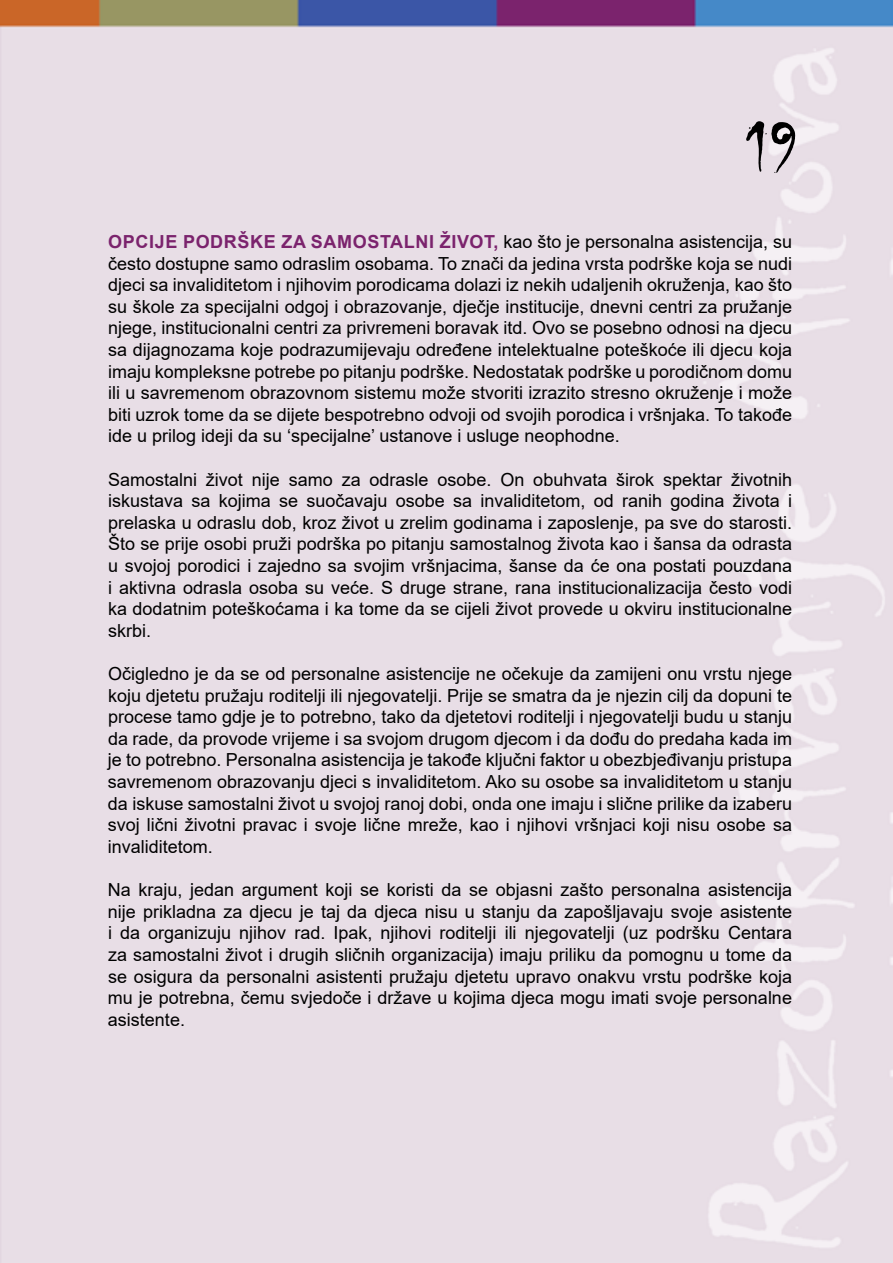
<style>
.page{position:relative;width:893px;height:1263px;background:#e8dee6}
.page>*{position:absolute;margin:0;border:0;box-sizing:border-box;transform-origin:0 0}
.t1{font:72px "Chiller";color:#000}
.t2{font:18px/21.6px "Arial";color:#000;text-align:justify}
.t3{font:700 18px "Arial";letter-spacing:.035em;color:#7b236d}
.s1{font-weight:700;color:#7b236d}
</style>
<div class="page">
<h1 class="t1" style="left:747px;top:111px;width:53px">19</h1>
<p class="t3" style="left:108px;top:229px;width:51px">OPCIJE</p>
<p class="t3" style="left:183px;top:229px;width:141px">PODRŠKE ZA SAMOSTALNI</p>
<p class="t3" style="left:440px;top:229px;width:12px">ŽIVOT</p>
<p class="t2" style="left:108px;top:231px;width:686px;text-indent:386px"><span class="s1">,</span> kao što je personalna asistencija, su često dostupne samo odraslim osobama. To znači da jedina vrsta podrške koja se nudi djeci sa invaliditetom i njihovim porodicama dolazi iz nekih udaljenih okruženja, kao što su škole za specijalni odgoj i obrazovanje, dječje institucije, dnevni centri za pružanje njege, institucionalni centri za privremeni boravak itd. Ovo se posebno odnosi na djecu sa dijagnozama koje podrazumijevaju određene intelektualne poteškoće ili djecu koja imaju kompleksne potrebe po pitanju podrške. Nedostatak podrške u porodičnom domu ili u savremenom obrazovnom sistemu može stvoriti izrazito stresno okruženje i može biti uzrok tome da se dijete bespotrebno odvoji od svojih porodica i vršnjaka. To takođe ide u prilog ideji da su ‘specijalne’ ustanove i usluge neophodne.</p>
<p class="t2" style="left:108px;top:468px;width:686px">Samostalni život nije samo za odrasle osobe. On obuhvata širok spektar životnih iskustava sa kojima se suočavaju osobe sa invaliditetom, od ranih godina života i prelaska u odraslu dob, kroz život u zrelim godinama i zaposlenje, pa sve do starosti.<br>Što se prije osobi pruži podrška po pitanju samostalnog života kao i šansa da odrasta u svojoj porodici i zajedno sa svojim vršnjacima, šanse da će ona postati pouzdana i aktivna odrasla osoba su veće. S druge strane, rana institucionalizacija često vodi ka dodatnim poteškoćama i ka tome da se cijeli život provede u okviru institucionalne skrbi.</p>
<p class="t2" style="left:108px;top:663px;width:686px">Očigledno je da se od personalne asistencije ne očekuje da zamijeni onu vrstu njege koju djetetu pružaju roditelji ili njegovatelji. Prije se smatra da je njezin cilj da dopuni te procese tamo gdje je to potrebno, tako da djetetovi roditelji i njegovatelji budu u stanju da rade, da provode vrijeme i sa svojom drugom djecom i da dođu do predaha kada im je to potrebno. Personalna asistencija je takođe ključni faktor u obezbjeđivanju pristupa savremenom obrazovanju djeci s invaliditetom. Ako su osobe sa invaliditetom u stanju da iskuse samostalni život u svojoj ranoj dobi, onda one imaju i slične prilike da izaberu svoj lični životni pravac i svoje lične mreže, kao i njihovi vršnjaci koji nisu osobe sa invaliditetom.</p>
<p class="t2" style="left:108px;top:879px;width:686px">Na kraju, jedan argument koji se koristi da se objasni zašto personalna asistencija nije prikladna za djecu je taj da djeca nisu u stanju da zapošljavaju svoje asistente i da organizuju njihov rad. Ipak, njihovi roditelji ili njegovatelji (uz podršku Centara za samostalni život i drugih sličnih organizacija) imaju priliku da pomognu u tome da se osigura da personalni asistenti pružaju djetetu upravo onakvu vrstu podrške koja mu je potrebna, čemu svjedoče i države u kojima djeca mogu imati svoje personalne asistente.</p>
</div>
